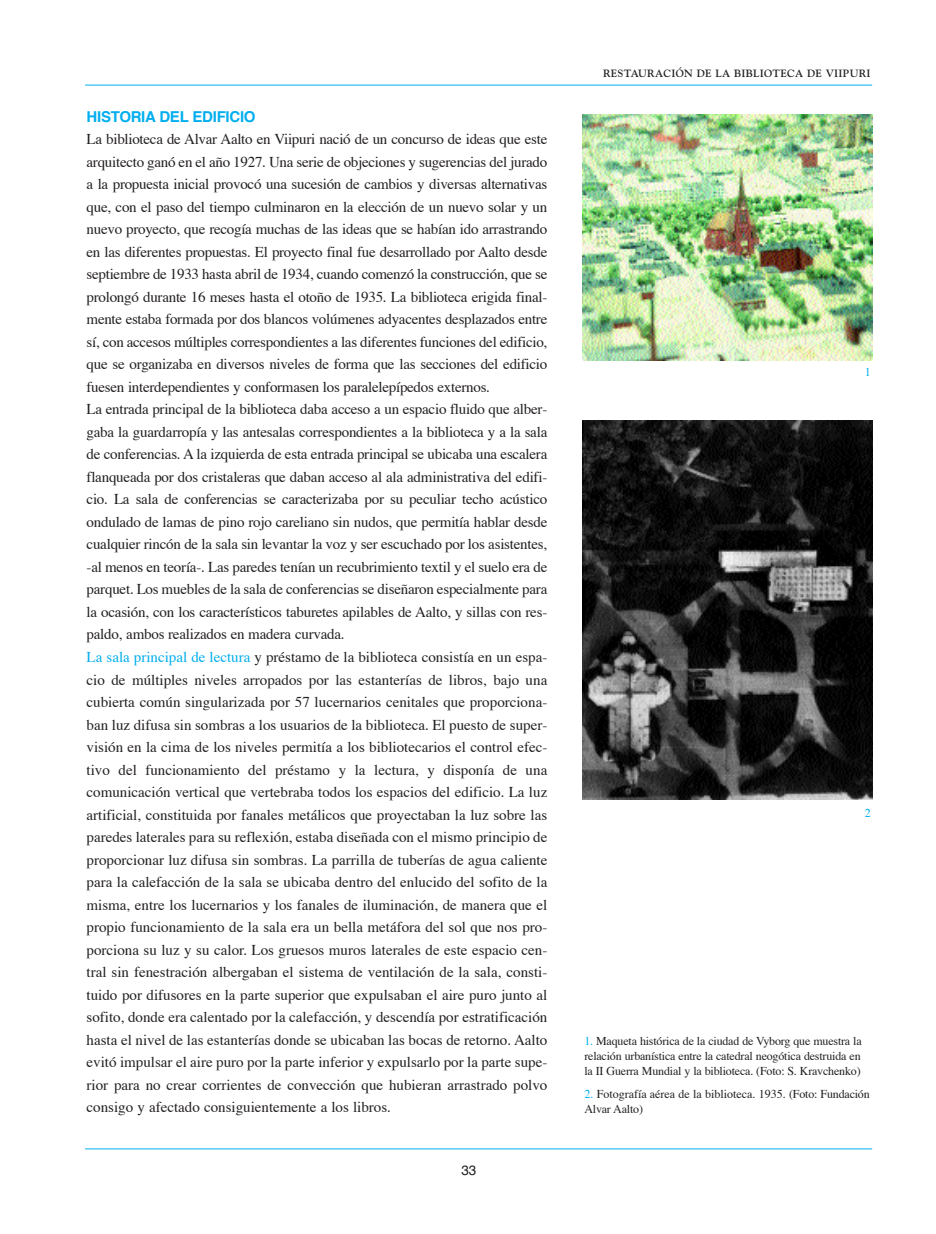
<style>
.page{position:relative;width:936px;height:1234px;background:#fff}
.page>*{position:absolute;margin:0;border:0;box-sizing:border-box;transform-origin:0 0}
.t1{font:15px/22.5px "Times";letter-spacing:-.015em;color:#231f20}
.t2{font:700 15px "Helvetica";letter-spacing:-.02em;color:#00aeef}
.t3{font:13.5px "Helvetica";color:#231f20}
.t4{font:12px/15px "Times";letter-spacing:-.015em;color:#231f20;text-align:justify}
.t5{font:12px "Times";color:#00aeef}
.t6{font:700 10.5px "Goudy";letter-spacing:.03em;color:#231f20}
.s1{color:#00aeef}
</style>
<div class="page">
<hr style="left:85px;top:1148px;width:787px;height:1px;background:#00aeef">
<hr style="left:85px;top:85px;width:787px;height:1px;background:#00aeef">
<img style="left:583px;top:420px;width:289px;height:379px">
<img style="left:583px;top:114px;width:289px;height:246px">
<p class="t2" style="left:87px;top:110px;width:170px">HISTORIA DEL EDIFICIO</p>
<p class="t1" style="left:87px;top:129px;width:462px">La biblioteca de Alvar Aalto en Viipuri nació de un concurso de ideas que este arquitecto ganó en el año 1927. Una serie de objeciones y sugerencias del jurado a la propuesta inicial provocó una sucesión de cambios y diversas alternativas que, con el paso del tiempo culminaron en la elección de un nuevo solar y un nuevo proyecto, que recogía muchas de las ideas que se habían ido arrastrando en las diferentes propuestas. El proyecto final fue desarrollado por Aalto desde septiembre de 1933 hasta abril de 1934, cuando comenzó la construcción, que se prolongó durante 16 meses hasta el otoño de 1935. La biblioteca erigida final&shy;mente estaba formada por dos blancos volúmenes adyacentes desplazados entre sí, con accesos múltiples correspondientes a las diferentes funciones del edificio, que se organizaba en diversos niveles de forma que las secciones del edificio fuesen interdependientes y conformasen los paralelepípedos externos.<br>La entrada principal de la biblioteca daba acceso a un espacio fluido que alber&shy;gaba la guardarropía y las antesalas correspondientes a la biblioteca y a la sala de conferencias. A la izquierda de esta entrada principal se ubicaba una escalera flanqueada por dos cristaleras que daban acceso al ala administrativa del edifi&shy;cio. La sala de conferencias se caracterizaba por su peculiar techo acústico ondulado de lamas de pino rojo careliano sin nudos, que permitía hablar desde cualquier rincón de la sala sin levantar la voz y ser escuchado por los asistentes, -al menos en teoría-. Las paredes tenían un recubrimiento textil y el suelo era de parquet. Los muebles de la sala de conferencias se diseñaron especialmente para la ocasión, con los característicos taburetes apilables de Aalto, y sillas con res&shy;paldo, ambos realizados en madera curvada.<br><span class="s1">La sala principal de lectura</span> y préstamo de la biblioteca consistía en un espa&shy;cio de múltiples niveles arropados por las estanterías de libros, bajo una cubierta común singularizada por 57 lucernarios cenitales que proporciona&shy;ban luz difusa sin sombras a los usuarios de la biblioteca. El puesto de super&shy;visión en la cima de los niveles permitía a los bibliotecarios el control efec&shy;tivo del funcionamiento del préstamo y la lectura, y disponía de una comunicación vertical que vertebraba todos los espacios del edificio. La luz artificial, constituida por fanales metálicos que proyectaban la luz sobre las paredes laterales para su reflexión, estaba diseñada con el mismo principio de proporcionar luz difusa sin sombras. La parrilla de tuberías de agua caliente para la calefacción de la sala se ubicaba dentro del enlucido del sofito de la misma, entre los lucernarios y los fanales de iluminación, de manera que el propio funcionamiento de la sala era un bella metáfora del sol que nos pro&shy;porciona su luz y su calor. Los gruesos muros laterales de este espacio cen&shy;tral sin fenestración albergaban el sistema de ventilación de la sala, consti&shy;tuido por difusores en la parte superior que expulsaban el aire puro junto al sofito, donde era calentado por la calefacción, y descendía por estratificación hasta el nivel de las estanterías donde se ubicaban las bocas de retorno. Aalto evitó impulsar el aire puro por la parte inferior y expulsarlo por la parte supe&shy;rior para no crear corrientes de convección que hubieran arrastrado polvo consigo y afectado consiguientemente a los libros.</p>
<p class="t3" style="left:461px;top:1163px;width:17px">33</p>
<p class="t6" style="left:603px;top:67px;width:269px">RESTAURACIÓN DE LA BIBLIOTECA DE VIIPURI</p>
<p class="t5" style="left:864px;top:367px;width:7px">1</p>
<p class="t5" style="left:864px;top:807px;width:7px">2</p>
<p class="t4" style="left:584px;top:1034px;width:279px"><span class="s1">1.</span> Maqueta histórica de la ciudad de Vyborg que muestra la relación urbanística entre la catedral neogótica destruida en la II Guerra Mundial y la biblioteca. (Foto: S. Kravchenko)</p>
<p class="t4" style="left:584px;top:1087px;width:287px"><span class="s1">2.</span> Fotografía aérea de la biblioteca. 1935. (Foto: Fundación<br>Alvar Aalto)</p>
</div>
